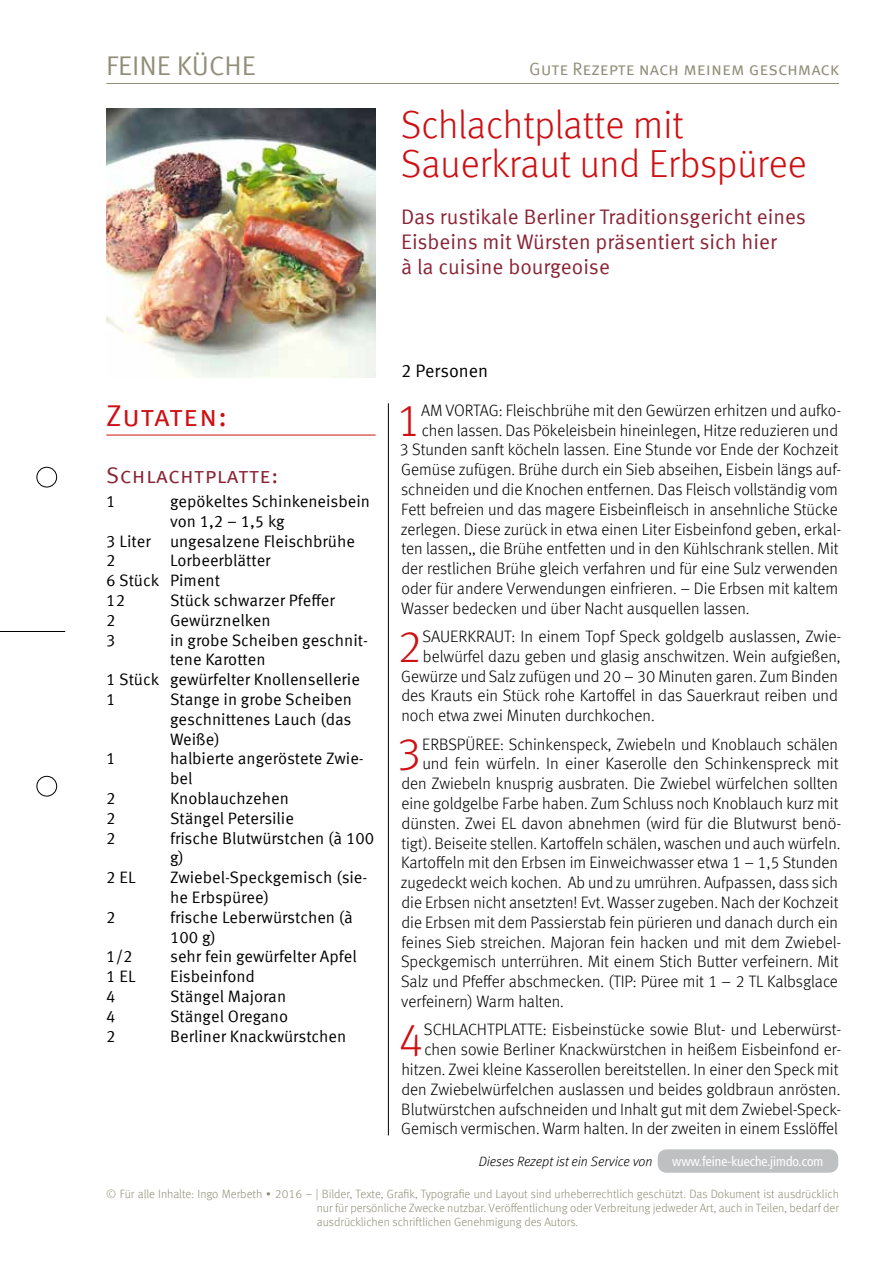
<style>
.page{position:relative;width:893px;height:1263px;background:#fff}
.page>*{position:absolute;margin:0;border:0;box-sizing:border-box;transform-origin:0 0}
.t1{font:300 45.3px "Meta Offc";color:#cd1013}
.t2{font:300 39px/39px "Meta Offc";color:#cd1013}
.t3{font:30px "Meta Sc Offc Norm";letter-spacing:.01em;color:#cd1013}
.t4{font:27px "Meta Sc Offc Norm";color:#918f79}
.t5{font:22.5px "Meta Sc Offc Norm";letter-spacing:.015em;color:#8a2537}
.t6{font:21px/25.2px "Meta Offc Norm";color:#8a2537}
.t7{font:18px "Meta Sc Offc Norm";letter-spacing:-.005em;color:#918f79}
.t8{font:18px "Meta Offc Norm";color:#000}
.t9{font:300 16.5px/19.8px "Meta Offc";color:#000;text-align:right}
.t10{font:16.5px/19.8px "Meta Offc Norm";color:#000}
.t11{font:italic 300 13.5px "Meta Offc";color:#000}
.t12{font:condensed 13.5px "Frutiger LT Std";color:#fff}
.t13{font:300 12px/14.4px "Meta Offc";color:#918f79;text-align:justify}
</style>
<div class="page">
<hr style="left:106px;top:83px;width:733px;height:1px;background:#918f79">
<div style="left:37px;top:467px;width:20px;height:20px;border:1px solid #000;border-radius:50%"></div>
<div style="left:37px;top:776px;width:20px;height:20px;border:1px solid #000;border-radius:50%"></div>
<hr style="left:0;top:631px;width:65px;height:1px;background:#000">
<div style="left:658px;top:1149px;width:180px;height:24px;background:#bfc0c1;border-radius:9px"></div>
<hr style="left:388px;top:403px;width:1px;height:732px;background:#000">
<hr style="left:106px;top:435px;width:270px;height:1px;background:#cd1013">
<img style="left:106px;top:108px;width:270px;height:270px">
<h3 class="t4" style="left:106px;top:50px;width:151px">FEINE KÜCHE</h3>
<p class="t7" style="left:529px;top:58px;width:311px">Gute Rezepte nach meinem geschmack</p>
<h2 class="t2" style="left:401px;top:106px;width:407px">Schlachtplatte mit<br>Sauerkraut und Erbspüree</h2>
<p class="t6" style="left:401px;top:204px;width:406px">Das rustikale Berliner Traditionsgericht eines<br>Eisbeins mit Würsten präsentiert sich hier<br>à la cuisine bourgeoise</p>
<h3 class="t3" style="left:106px;top:398px;width:122px">Zutaten:</h3>
<h3 class="t5" style="left:106px;top:462px;width:173px">Schlachtplatte:</h3>
<p class="t10" style="left:106px;top:492px;width:11px">1</p>
<p class="t10" style="left:170px;top:492px;width:201px">gepökeltes Schinkeneisbein</p>
<p class="t10" style="left:170px;top:512px;width:116px">von 1,2 – 1,5 kg</p>
<p class="t10" style="left:106px;top:531px;width:250px">3 Liter ungesalzene Fleischbrühe</p>
<p class="t10" style="left:106px;top:551px;width:11px">2</p>
<p class="t10" style="left:106px;top:551px;width:166px;text-indent:64px">Lorbeerblätter<br>6 Stück Piment<br>12</p>
<p class="t10" style="left:170px;top:591px;width:166px">Stück schwarzer Pfeffer</p>
<p class="t10" style="left:106px;top:611px;width:11px">2</p>
<p class="t10" style="left:170px;top:611px;width:102px">Gewürznelken</p>
<p class="t10" style="left:106px;top:630px;width:11px">3</p>
<p class="t10" style="left:170px;top:630px;width:199px">in grobe Scheiben geschnit-</p>
<p class="t10" style="left:170px;top:650px;width:97px">tene Karotten</p>
<p class="t10" style="left:106px;top:670px;width:255px">1 Stück gewürfelter Knollensellerie</p>
<p class="t10" style="left:106px;top:690px;width:11px">1</p>
<p class="t10" style="left:170px;top:690px;width:183px;text-align:justify">Stange in grobe Scheiben geschnittenes Lauch (das Weiße)</p>
<p class="t10" style="left:106px;top:749px;width:11px">1</p>
<p class="t10" style="left:170px;top:749px;width:195px">halbierte angeröstete Zwie&shy;bel</p>
<p class="t10" style="left:106px;top:789px;width:11px">2</p>
<p class="t10" style="left:170px;top:789px;width:120px">Knoblauchzehen</p>
<p class="t10" style="left:106px;top:809px;width:11px">2</p>
<p class="t10" style="left:170px;top:809px;width:125px">Stängel Petersilie</p>
<p class="t10" style="left:106px;top:828px;width:11px">2</p>
<p class="t10" style="left:170px;top:828px;width:206px">frische Blutwürstchen (à 100 g)</p>
<p class="t10" style="left:106px;top:868px;width:31px">2 EL</p>
<p class="t10" style="left:170px;top:868px;width:199px">Zwiebel-Speckgemisch (sie&shy;he Erbspüree)</p>
<p class="t10" style="left:106px;top:908px;width:11px">2</p>
<p class="t10" style="left:170px;top:908px;width:184px">frische Leberwürstchen (à<br>100 g)</p>
<p class="t10" style="left:106px;top:947px;width:28px">1/2</p>
<p class="t10" style="left:170px;top:947px;width:188px">sehr fein gewürfelter Apfel</p>
<p class="t10" style="left:106px;top:967px;width:31px">1 EL</p>
<p class="t10" style="left:170px;top:967px;width:86px">Eisbeinfond</p>
<p class="t10" style="left:106px;top:987px;width:11px">4</p>
<p class="t10" style="left:170px;top:987px;width:118px">Stängel Majoran</p>
<p class="t10" style="left:106px;top:1007px;width:11px">4</p>
<p class="t10" style="left:170px;top:1007px;width:120px">Stängel Oregano</p>
<p class="t10" style="left:106px;top:1026px;width:11px">2</p>
<p class="t10" style="left:170px;top:1026px;width:178px">Berliner Knackwürstchen</p>
<p class="t8" style="left:401px;top:360px;width:89px">2 Personen</p>
<h1 class="t1" style="left:395px;top:394px;width:27px">1</h1>
<p class="t9" style="left:421px;top:400px;width:422px">AM VORTAG: Fleischbrühe mit den Gewürzen erhitzen und aufko-</p>
<p class="t9" style="left:422px;top:420px;width:418px">chen lassen. Das Pökeleisbein hineinlegen, Hitze reduzieren und</p>
<p class="t9" style="left:399px;top:440px;width:441px">3 Stunden sanft köcheln lassen. Eine Stunde vor Ende der Kochzeit</p>
<p class="t9" style="left:401px;top:460px;width:442px">Gemüse zufügen. Brühe durch ein Sieb abseihen, Eisbein längs auf-</p>
<p class="t9" style="left:401px;top:480px;width:438px">schneiden und die Knochen entfernen. Das Fleisch vollständig vom</p>
<p class="t9" style="left:401px;top:499px;width:438px">Fett befreien und das magere Eisbeinfleisch in ansehnliche Stücke</p>
<p class="t9" style="left:401px;top:519px;width:442px">zerlegen. Diese zurück in etwa einen Liter Eisbeinfond geben, erkal-</p>
<p class="t9" style="left:401px;top:539px;width:439px">ten lassen,, die Brühe entfetten und in den Kühlschrank stellen. Mit</p>
<p class="t9" style="left:401px;top:559px;width:438px">der restlichen Brühe gleich verfahren und für eine Sulz verwenden</p>
<p class="t9" style="left:402px;top:579px;width:438px">oder für andere Verwendungen einfrieren. – Die Erbsen mit kaltem</p>
<p class="t9" style="left:401px;top:598px;width:350px">Wasser bedecken und über Nacht ausquellen lassen.</p>
<h1 class="t1" style="left:397px;top:620px;width:27px">2</h1>
<p class="t9" style="left:423px;top:627px;width:420px">SAUERKRAUT: In einem Topf Speck goldgelb auslassen, Zwie-</p>
<p class="t9" style="left:423px;top:647px;width:419px">belwürfel dazu geben und glasig anschwitzen. Wein aufgießen,</p>
<p class="t9" style="left:401px;top:666px;width:438px">Gewürze und Salz zufügen und 20 – 30 Minuten garen. Zum Binden</p>
<p class="t9" style="left:401px;top:686px;width:438px">des Krauts ein Stück rohe Kartoffel in das Sauerkraut reiben und</p>
<p class="t9" style="left:401px;top:706px;width:255px">noch etwa zwei Minuten durchkochen.</p>
<h1 class="t1" style="left:396px;top:728px;width:27px">3</h1>
<p class="t9" style="left:422px;top:734px;width:417px">ERBSPÜREE: Schinkenspeck, Zwiebeln und Knoblauch schälen</p>
<p class="t9" style="left:422px;top:754px;width:418px">und fein würfeln. In einer Kaserolle den Schinkenspreck mit</p>
<p class="t9" style="left:401px;top:774px;width:438px">den Zwiebeln knusprig ausbraten. Die Zwiebel würfelchen sollten</p>
<p class="t9" style="left:401px;top:794px;width:439px">eine goldgelbe Farbe haben. Zum Schluss noch Knoblauch kurz mit</p>
<p class="t9" style="left:401px;top:814px;width:442px">dünsten. Zwei EL davon abnehmen (wird für die Blutwurst benö-</p>
<p class="t9" style="left:401px;top:833px;width:440px">tigt). Beiseite stellen. Kartoffeln schälen, waschen und auch würfeln.</p>
<p class="t9" style="left:401px;top:853px;width:438px">Kartoffeln mit den Erbsen im Einweichwasser etwa 1 – 1,5 Stunden</p>
<p class="t9" style="left:401px;top:873px;width:439px">zugedeckt weich kochen. Ab und zu umrühren. Aufpassen, dass sich</p>
<p class="t9" style="left:401px;top:893px;width:439px">die Erbsen nicht ansetzten! Evt. Wasser zugeben. Nach der Kochzeit</p>
<p class="t9" style="left:401px;top:913px;width:438px">die Erbsen mit dem Passierstab fein pürieren und danach durch ein</p>
<p class="t9" style="left:401px;top:932px;width:441px">feines Sieb streichen. Majoran fein hacken und mit dem Zwiebel-</p>
<p class="t9" style="left:401px;top:952px;width:439px">Speckgemisch unterrühren. Mit einem Stich Butter verfeinern. Mit</p>
<p class="t9" style="left:401px;top:972px;width:438px">Salz und Pfeffer abschmecken. (TIP: Püree mit 1 – 2 TL Kalbsglace</p>
<p class="t9" style="left:401px;top:992px;width:164px">verfeinern) Warm halten.</p>
<h1 class="t1" style="left:398px;top:1014px;width:27px">4</h1>
<p class="t9" style="left:401px;top:1020px;width:442px">SCHLACHTPLATTE: Eisbeinstücke sowie Blut- und Leberwürst&shy;chen sowie Berliner Knackwürstchen in heißem Eisbeinfond er&shy;hitzen. Zwei kleine Kasserollen bereitstellen. In einer den Speck mit den Zwiebelwürfelchen auslassen und beides goldbraun anrösten.<br>Blutwürstchen aufschneiden und Inhalt gut mit dem Zwiebel-Speck-Gemisch vermischen. Warm halten. In der zweiten in einem Esslöffel</p>
<p class="t11" style="left:479px;top:1154px;width:175px">Dieses Rezept ist ein Service von</p>
<p class="t12" style="left:672px;top:1153px;width:153px">www.feine-kueche.jimdo.com</p>
<p class="t13" style="left:317px;top:1186px;width:524px;text-indent:-210px">© Für alle Inhalte: Ingo Merbeth ∙ 2016 – | Bilder, Texte, Grafik, Typografie und Layout sind urheberrechtlich geschützt. Das Dokument ist ausdrücklich nur für persönliche Zwecke nutzbar. Veröffentlichung oder Verbreitung jedweder Art, auch in Teilen, bedarf der ausdrücklichen schriftlichen Genehmigung des Autors.</p>
</div>
